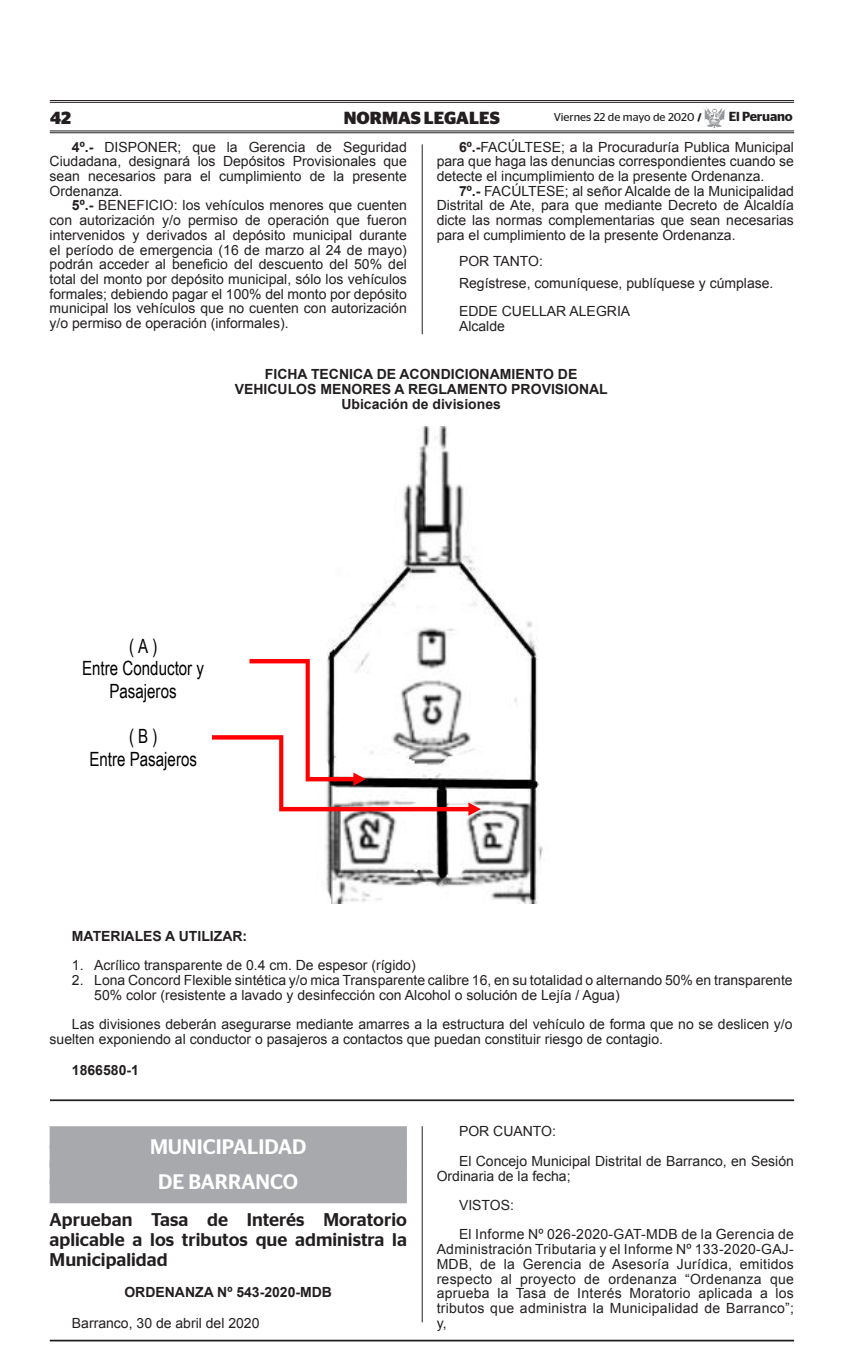
<style>
.page{position:relative;width:856px;height:1365px;background:#fff}
.page>*{position:absolute;margin:0;border:0;box-sizing:border-box;transform-origin:0 0}
.t1{font:500 21px/35px "Stag Sans";color:#fff;text-align:center}
.t2{font:19.6px/22.8px "Arial Narrow";color:#000;text-align:center;scale:.94 1}
.t3{font:700 19.6px "Arial Narrow";color:#000;scale:.94 1}
.t4{font:500 18.38px/20.1px "Stag Sans";color:#231f20;text-align:justify}
.t5{font:700 17.5px "Stag Sans";color:#231f20}
.t6{font:14px/14.7px "Arial";color:#231f20;text-align:justify}
.t7{font:700 14px/14.7px "Arial";color:#231f20;text-align:center}
.t8{font:14px/29.4px "Arial";letter-spacing:.02em;color:#231f20}
.t9{font:600 13.12px "Stag Sans";letter-spacing:-.015em;color:#231f20}
.t10{font:11.38px "Stag Sans";color:#231f20}
.s1{font-weight:700;font-size:10.5px}
.s2{font-weight:700}
</style>
<div class="page">
<hr style="left:50px;top:100px;width:744px;height:1px;background:#231f20">
<hr style="left:50px;top:102px;width:744px;height:1px;background:#231f20">
<hr style="left:50px;top:131px;width:744px;height:1px;background:#231f20">
<hr style="left:50px;top:132px;width:744px;height:1px;background:#231f20">
<hr style="left:50px;top:1339px;width:744px;height:2px;background:#231f20">
<img style="left:704px;top:107px;width:22px;height:15px">
<svg style="left:705px;top:122px;width:17px;height:6px"></svg>
<hr style="left:422px;top:1126px;width:1px;height:196px;background:#231f20">
<hr style="left:422px;top:144px;width:1px;height:190px;background:#231f20">
<img style="left:325px;top:426px;width:218px;height:477px">
<svg style="left:212px;top:659px;width:269px;height:156px"></svg>
<div style="left:50px;top:1126px;width:357px;height:22px;background:#a8a9ad"></div>
<div style="left:50px;top:1145px;width:357px;height:23px;background:#a8a9ad"></div>
<div style="left:50px;top:1161px;width:357px;height:22px;background:#a8a9ad"></div>
<div style="left:50px;top:1180px;width:357px;height:23px;background:#a8a9ad"></div>
<hr style="left:50px;top:1099px;width:744px;height:1px;background:#231f20">
<p class="t5" style="left:50px;top:107px;width:22px">42</p>
<p class="t5" style="left:344px;top:107px;width:157px">NORMAS LEGALES</p>
<p class="t10" style="left:554px;top:110px;width:149px">Viernes 22 de mayo de 2020 <span class="s1">/</span></p>
<p class="t9" style="left:729px;top:109px;width:65px">El Peruano</p>
<p class="t6" style="left:50px;top:139px;width:359px;text-indent:22px"><span class="s2">4º.-</span> DISPONER; que la Gerencia de Seguridad Ciudadana, designará los Depósitos Provisionales que sean necesarios para el cumplimiento de la presente Ordenanza.</p>
<p class="t6" style="left:50px;top:198px;width:359px;text-indent:22px"><span class="s2">5º.-</span> BENEFICIO: los vehículos menores que cuenten con autorización y/o permiso de operación que fueron intervenidos y derivados al depósito municipal durante el período de emergencia (16 de marzo al 24 de mayo) podrán acceder al beneficio del descuento del 50% del total del monto por depósito municipal, sólo los vehículos formales; debiendo pagar el 100% del monto por depósito municipal los vehículos que no cuenten con autorización y/o permiso de operación (informales).</p>
<p class="t6" style="left:437px;top:139px;width:359px;text-indent:22px"><span class="s2">6º.-</span>FACÚLTESE; a la Procuraduría Publica Municipal para que haga las denuncias correspondientes cuando se detecte el incumplimiento de la presente Ordenanza.</p>
<p class="t6" style="left:437px;top:184px;width:359px;text-indent:22px"><span class="s2">7º.-</span> FACÚLTESE; al señor Alcalde de la Municipalidad Distrital de Ate, para que mediante Decreto de Alcaldía dicte las normas complementarias que sean necesarias para el cumplimiento de la presente Ordenanza.</p>
<p class="t6" style="left:459px;top:250px;width:316px;line-height:22.4px">POR TANTO:<br>Regístrese, comuníquese, publíquese y cúmplase.</p>
<p class="t6" style="left:459px;top:304px;width:173px">EDDE CUELLAR ALEGRIA<br>Alcalde</p>
<p class="t7" style="left:235px;top:367px;width:374px">FICHA TECNICA DE ACONDICIONAMIENTO DE<br>VEHICULOS MENORES A REGLAMENTO PROVISIONAL<br>Ubicación de divisiones</p>
<h2 class="t2" style="left:343px;top:366px;width:170px">Ubicación de divisiones</h2>
<h2 class="t2" style="left:82px;top:633px;width:131px">( A )<br>Entre Conductor y<br>Pasajeros</h2>
<h2 class="t2" style="left:89px;top:724px;width:116px">( B )<br>Entre Pasajeros</h2>
<p class="t7" style="left:72px;top:929px;width:177px">MATERIALES A UTILIZAR:</p>
<p class="t6" style="left:72px;top:958px;width:345px">1. Acrílico transparente de 0.4 cm. De espesor (rígido)</p>
<p class="t6" style="left:94px;top:972px;width:700px;text-indent:-22px">2. Lona Concord Flexible sintética y/o mica Transparente calibre 16, en su totalidad o alternando 50% en transparente<br>50% color (resistente a lavado y desinfección con Alcohol o solución de Lejía / Agua)</p>
<p class="t6" style="left:50px;top:1016px;width:744px;text-indent:22px">Las divisiones deberán asegurarse mediante amarres a la estructura del vehículo de forma que no se deslicen y/o suelten exponiendo al conductor o pasajeros a contactos que puedan constituir riesgo de contagio.</p>
<p class="t7" style="left:72px;top:1063px;width:68px">1866580-1</p>
<h2 class="t3" style="left:55px;top:929px;width:206px">MATERIALES A UTILIZAR:</h2>
<h2 class="t2" style="left:89px;top:977px;width:406px">1. Acrílico transparente de 0.4 cm. De espesor (rígido)</h2>
<h2 class="t2" style="left:122px;top:1026px;width:678px">en transparente 50% color (resistente a lavado y desinfección con Alcohol o solución de Lejía /</h2>
<h1 class="t1" style="left:150px;top:1129px;width:158px">MUNICIPALIDAD<br>DE BARRANCO</h1>
<h3 class="t4" style="left:50px;top:1209px;width:359px">Aprueban Tasa de Interés Moratorio aplicable a los tributos que administra la Municipalidad</h3>
<p class="t7" style="left:124px;top:1285px;width:209px">ORDENANZA Nº 543-2020-MDB</p>
<p class="t6" style="left:72px;top:1316px;width:189px">Barranco, 30 de abril del 2020</p>
<p class="t6" style="left:459px;top:1116px;width:336px;line-height:29.4px">POR CUANTO:<br>El Concejo Municipal Distrital de Barranco, en Sesión</p>
<p class="t8" style="left:459px;top:1160px;width:336px;text-indent:-22px">Ordinaria de la fecha;<br>VISTOS:<br>El Informe Nº 026-2020-GAT-MDB de la Gerencia de</p>
<p class="t6" style="left:437px;top:1241px;width:359px">Administración Tributaria y el Informe Nº 133-2020-GAJ-MDB, de la Gerencia de Asesoría Jurídica, emitidos respecto al proyecto de ordenanza “Ordenanza que aprueba la Tasa de Interés Moratorio aplicada a los tributos que administra la Municipalidad de Barranco”; y,</p>
</div>
